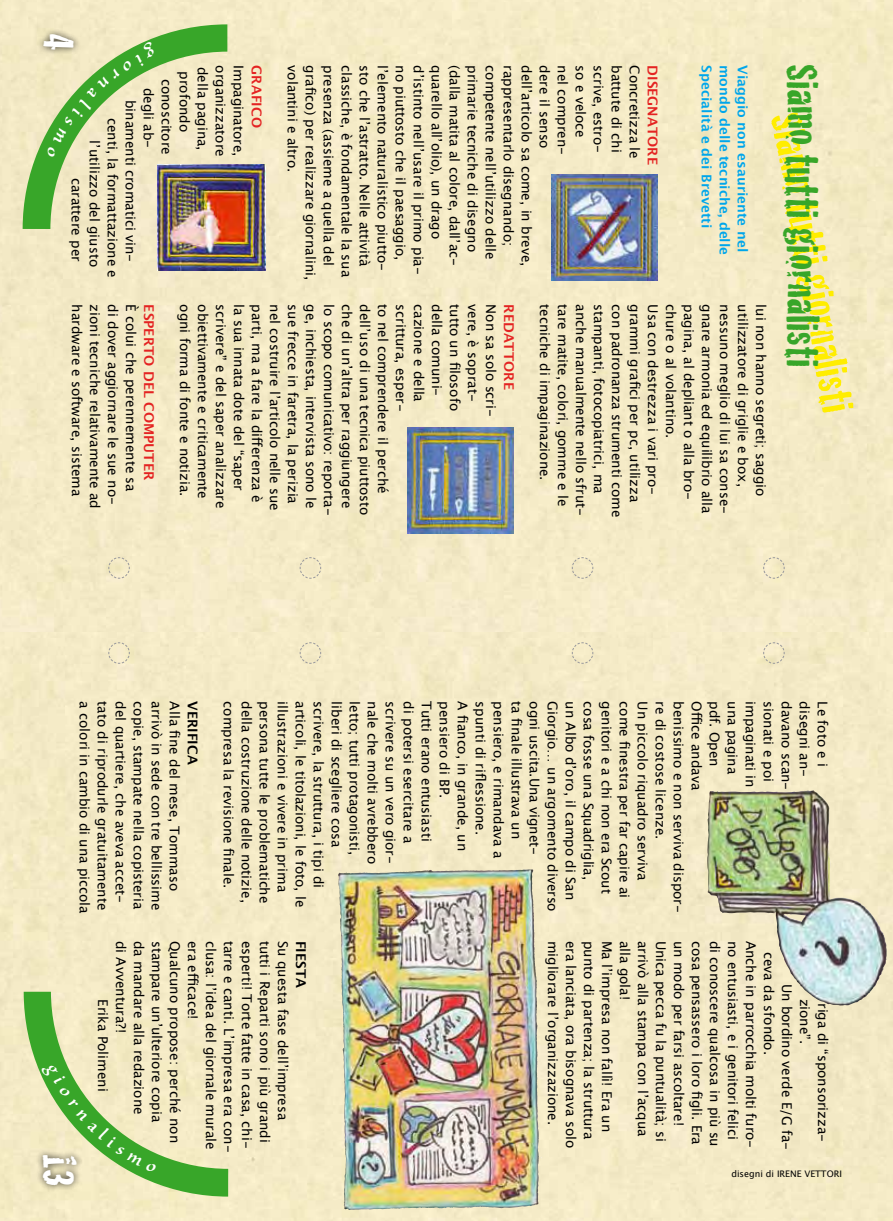
<style>
.page{position:relative;width:893px;height:1221px;background:#fff}
.page>*{position:absolute;margin:0;border:0;box-sizing:border-box;transform-origin:0 0}
.t1{font:46.5px "Cracked";color:#38a629}
.t2{font:46.5px "Cracked";color:#fff}
.t3{font:13.5px/18px "Lucida Grande";color:#000}
.t4{font:700 13.5px/18px "Lucida Grande";color:#00a6eb}
.t5{font:700 13.5px "Lucida Grande";color:#e42322}
.t6{font:700 13.5px "Lucida Grande";color:#000}
.t7{font:9px "Lucida Grande";color:#000}
</style>
<div class="page">
<img style="left:0;top:631px;width:893px;height:589px">
<div style="left:0;top:0;width:893px;height:631px;background:#f5ebc7"></div>
<svg style="left:771px;top:112px;width:82px;height:300px;background:#f5eaa4"></svg>
<svg style="left:108px;top:557px;width:22px;height:22px"></svg>
<svg style="left:299px;top:557px;width:22px;height:22px"></svg>
<svg style="left:572px;top:557px;width:22px;height:22px"></svg>
<svg style="left:763px;top:557px;width:22px;height:22px"></svg>
<svg style="left:108px;top:642px;width:22px;height:22px"></svg>
<svg style="left:299px;top:642px;width:22px;height:22px"></svg>
<svg style="left:572px;top:642px;width:22px;height:22px"></svg>
<svg style="left:763px;top:642px;width:22px;height:22px"></svg>
<img style="left:552px;top:174px;width:106px;height:106px">
<img style="left:158px;top:165px;width:107px;height:106px">
<img style="left:407px;top:427px;width:106px;height:107px">
<img style="left:707px;top:790px;width:166px;height:215px">
<img style="left:338px;top:867px;width:194px;height:17px">
<svg style="left:24px;top:991px;width:204px;height:205px;background:#cddba4"></svg>
<svg style="left:23px;top:24px;width:204px;height:205px;background:#c1cd9b"></svg>
<h1 class="t2" style="left:96px;top:33px;width:19px;rotate:90deg">4</h1>
<p class="t3" style="left:212px;top:67px;width:85px;rotate:90deg">della pagina,</p>
<p class="t3" style="left:230px;top:65px;width:93px;rotate:90deg">organizzatore</p>
<p class="t3" style="left:248px;top:65px;width:93px;rotate:90deg">Impaginatore,</p>
<p class="t5" style="left:268px;top:65px;width:64px;rotate:90deg">GRAFICO</p>
<p class="t3" style="left:194px;top:71px;width:62px;rotate:90deg">profondo</p>
<p class="t3" style="left:176px;top:79px;width:77px;rotate:90deg">conoscitore</p>
<p class="t3" style="left:158px;top:88px;width:62px;rotate:90deg">degli ab-</p>
<p class="t3" style="left:140px;top:100px;width:163px;rotate:90deg">binamenti cromatici vin-</p>
<p class="t3" style="left:122px;top:118px;width:161px;rotate:90deg">centi, la formattazione e</p>
<p class="t3" style="left:104px;top:140px;width:128px;rotate:90deg">l’utilizzo del giusto</p>
<p class="t3" style="left:86px;top:178px;width:85px;rotate:90deg">carattere per</p>
<p class="t3" style="left:626px;top:65px;width:216px;rotate:90deg">battute di chi<br>scrive, estro-<br>so e veloce<br>nel compren-<br>dere il senso<br>dell’articolo sa come, in breve, rappresentarlo disegnando; competente nell’utilizzo delle primarie tecniche di disegno (dalla matita al colore, dall’ac&shy;quarello all’olio), un drago d’istinto nell’usare il primo pia&shy;no piuttosto che il paesaggio, l’elemento naturalistico piutto&shy;sto che l’astratto. Nelle attività classiche, è fondamentale la sua presenza (assieme a quella del grafico) per realizzare giornalini, volantini e altro.</p>
<p class="t3" style="left:644px;top:65px;width:95px;rotate:90deg">Concretizza le</p>
<p class="t5" style="left:664px;top:65px;width:101px;rotate:90deg">DISEGNATORE</p>
<p class="t4" style="left:752px;top:65px;width:191px;rotate:90deg">Viaggio non esauriente nel mondo delle tecniche, delle<br>Specialità e dei Brevetti</p>
<p class="t3" style="left:140px;top:304px;width:206px;rotate:90deg">È colui che perennemente sa<br>di dover aggiornare le sue no&shy;zioni tecniche relativamente ad hardware e software, sistema</p>
<p class="t5" style="left:160px;top:304px;width:177px;rotate:90deg">ESPERTO DEL COMPUTER</p>
<p class="t3" style="left:482px;top:304px;width:212px;rotate:90deg">vere, è soprat-<br>tutto un filosofo<br>della comuni-<br>cazione e della<br>scrittura, esper-<br>to nel comprendere il perché dell’uso di una tecnica piuttosto che di un’altra per raggiungere lo scopo comunicativo: reporta&shy;ge, inchiesta, intervista sono le sue frecce in faretra, la perizia nel costruire l’articolo nelle sue parti, ma a fare la differenza è la sua innata dote del “saper scrivere” e del saper analizzare obiettivamente e criticamente ogni forma di fonte e notizia.</p>
<p class="t3" style="left:500px;top:304px;width:114px;rotate:90deg">Non sa solo scri-</p>
<p class="t5" style="left:520px;top:304px;width:87px;rotate:90deg">REDATTORE</p>
<p class="t3" style="left:770px;top:304px;width:214px;rotate:90deg">lui non hanno segreti; saggio utilizzatore di griglie e box, nessuno meglio di lui sa conse&shy;gnare armonia ed equilibrio alla pagina, al depliant o alla bro&shy;chure o al volantino.<br>Usa con destrezza i vari pro&shy;grammi grafici per pc, utilizza con padronanza strumenti come stampanti, fotocopiatrici, ma anche manualmente nello sfrut&shy;tare matite, colori, gomme e le tecniche di impaginazione.</p>
<h1 class="t1" style="left:839px;top:64px;width:305px;rotate:90deg">Siamo tutti giornalisti</h1>
<p class="t3" style="left:184px;top:701px;width:191px;rotate:90deg">Alla fine del mese, Tommaso</p>
<p class="t6" style="left:204px;top:701px;width:65px;rotate:90deg">VERIFICA</p>
<p class="t3" style="left:166px;top:701px;width:214px;rotate:90deg">arrivò in sede con tre bellissime copie, stampate nella copisteria del quartiere, che aveva accet&shy;tato di riprodurle gratuitamente a colori in cambio di una piccola</p>
<p class="t3" style="left:831px;top:701px;width:213px;rotate:90deg">Le foto e i<br>disegni an-<br>davano scan-<br>sionati e poi<br>impaginati in<br>una pagina<br>pdf. Open<br>Office andava<br>benissimo e non serviva dispor&shy;re di costose licenze.<br>Un piccolo riquadro serviva come finestra per far capire ai genitori e a chi non era Scout cosa fosse una Squadriglia,<br>un Albo d’oro, il campo di San<br>Giorgio… un argomento diverso ogni uscita.Una vignet-<br>ta finale illustrava un<br>pensiero, e rimandava a<br>spunti di riflessione.<br>A fianco, in grande, un<br>pensiero di BP.<br>Tutti erano entusiasti<br>di potersi esercitare a<br>scrivere su un vero gior-<br>nale che molti avrebbero<br>letto; tutti protagonisti,<br>liberi di scegliere cosa<br>scrivere, la struttura, i tipi di articoli, le titolazioni, le foto, le illustrazioni e vivere in prima persona tutte le problematiche della costruzione delle notizie, compresa la revisione finale.</p>
<h1 class="t2" style="left:96px;top:1153px;width:34px;rotate:90deg">13</h1>
<p class="t3" style="left:274px;top:940px;width:204px;rotate:90deg">tutti i Reparti sono i più grandi</p>
<p class="t3" style="left:238px;top:940px;width:213px;rotate:90deg">tarre e canti. L’impresa era con-</p>
<p class="t3" style="left:292px;top:940px;width:181px;rotate:90deg">Su questa fase dell’impresa</p>
<p class="t6" style="left:312px;top:940px;width:49px;rotate:90deg">FIESTA</p>
<p class="t3" style="left:184px;top:940px;width:204px;rotate:90deg">Qualcuno propose: perché non</p>
<p class="t3" style="left:130px;top:940px;width:94px;rotate:90deg">di Avventura?!</p>
<p class="t3" style="left:148px;top:940px;width:175px;rotate:90deg">da mandare alla redazione</p>
<p class="t3" style="left:202px;top:940px;width:80px;rotate:90deg">era efficace!</p>
<p class="t3" style="left:256px;top:940px;width:209px;rotate:90deg">esperti! Torte fatte in casa, chi-</p>
<p class="t3" style="left:220px;top:940px;width:211px;rotate:90deg">clusa: l’idea del giornale murale</p>
<p class="t3" style="left:166px;top:940px;width:183px;rotate:90deg">stampare un’ulteriore copia</p>
<p class="t3" style="left:112px;top:999px;width:94px;rotate:90deg">Erika Polimeni</p>
<p class="t3" style="left:760px;top:940px;width:209px;rotate:90deg">Anche in parrocchia molti furo-</p>
<p class="t3" style="left:634px;top:940px;width:61px;rotate:90deg">alla gola!</p>
<p class="t3" style="left:652px;top:940px;width:197px;rotate:90deg">arrivò alla stampa con l’acqua</p>
<p class="t3" style="left:580px;top:940px;width:209px;rotate:90deg">era lanciata, ora bisognava solo</p>
<p class="t3" style="left:706px;top:940px;width:206px;rotate:90deg">cosa pensassero i loro figli. Era</p>
<p class="t3" style="left:724px;top:940px;width:208px;rotate:90deg">di conoscere qualcosa in più su</p>
<p class="t3" style="left:670px;top:940px;width:202px;rotate:90deg">Unica pecca fu la puntualità; si</p>
<p class="t3" style="left:688px;top:940px;width:187px;rotate:90deg">un modo per farsi ascoltare!</p>
<p class="t3" style="left:616px;top:940px;width:193px;rotate:90deg">Ma l’impresa non fallì! Era un</p>
<p class="t3" style="left:562px;top:940px;width:186px;rotate:90deg">migliorare l’organizzazione.</p>
<p class="t3" style="left:598px;top:940px;width:200px;rotate:90deg">punto di partenza; la struttura</p>
<p class="t3" style="left:742px;top:940px;width:201px;rotate:90deg">no entusiasti, e i genitori felici</p>
<p class="t3" style="left:778px;top:951px;width:104px;rotate:90deg">ceva da sfondo.</p>
<p class="t3" style="left:796px;top:983px;width:168px;rotate:90deg">Un bordino verde E/G fa-</p>
<p class="t3" style="left:814px;top:998px;width:47px;rotate:90deg">zione”.</p>
<p class="t3" style="left:832px;top:1002px;width:141px;rotate:90deg">riga di “sponsorizza-</p>
<p class="t7" style="left:731px;top:1168px;width:112px">disegni di IRENE VETTORI</p>
</div>
